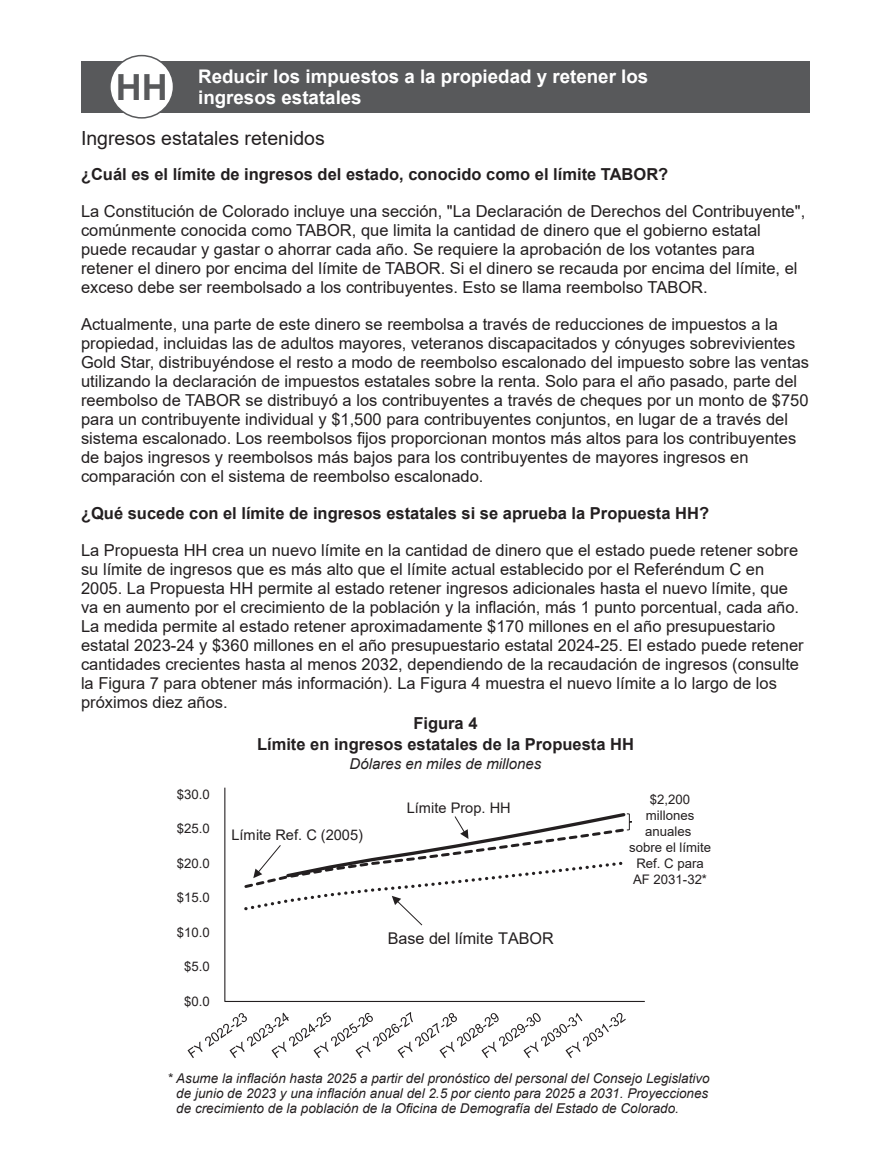
<style>
.page{position:relative;width:891px;height:1175px;background:#fff}
.page>*{position:absolute;margin:0;border:0;box-sizing:border-box;transform-origin:0 0}
.Circle_Style{font:700 36px "Arial";color:#58595b}
.Analysis_Intermediate_Sidehead{font:19.5px "Arial";color:#231f20}
.Header_Text{font:700 18.75px/21px "Arial";color:#fff}
.Analysis_Text{font:16.5px/18.9px "Arial";color:#231f20}
.Analysis_Text_Spanish{font:16.5px/18.9px "Arial";color:#231f20}
.Analysis_Side_Head{font:700 16.5px "Arial";color:#231f20}
.Table_Title{font:700 16.5px "Arial";color:#231f20}
.t1{font:700 16.2px/19.4px "Arial";color:#231f20;text-align:center}
.t2{font:16.2px "Arial";color:#231f20}
.Table_Italics{font:italic 15px "Arial";color:#231f20}
.t3{font:14.55px "Arial";color:#231f20}
.t4{font:italic 14.55px "Arial";color:#231f20}
.Source_Note{font:italic 13.5px/15px "Arial";color:#231f20;text-align:justify}
.t5{font:13.2px/15.8px "Arial";color:#231f20;text-align:center}
</style>
<div class="page">
<div style="left:81px;top:62px;width:729px;height:51px;background:#58595b"></div>
<svg style="left:224px;top:787px;width:421px;height:215px"></svg>
<svg style="left:188px;top:1012px;width:438px;height:46px"></svg>
<svg style="left:242px;top:810px;width:391px;height:116px"></svg>
<div style="left:110px;top:56px;width:64px;height:62px;background:#fff;border-radius:50%"></div>
<div style="left:109px;top:55px;width:65px;height:64px;border:2px solid #58595b;border-radius:50%"></div>
<p class="Circle_Style" style="left:116px;top:62px;width:53px">HH</p>
<p class="Header_Text" style="left:198px;top:66px;width:452px">Reducir los impuestos a la propiedad y retener los ingresos estatales</p>
<p class="Analysis_Intermediate_Sidehead" style="left:81px;top:125px;width:245px">Ingresos estatales retenidos</p>
<p class="Analysis_Side_Head" style="left:81px;top:162px;width:589px">¿Cuál es el límite de ingresos del estado, conocido como el límite TABOR?</p>
<p class="Analysis_Text_Spanish" style="left:81px;top:202px;width:726px">La Constitución de Colorado incluye una sección, "La Declaración de Derechos del Contribuyente", comúnmente conocida como TABOR, que limita la cantidad de dinero que el gobierno estatal puede recaudar y gastar o ahorrar cada año. Se requiere la aprobación de los votantes para retener el dinero por encima del límite de TABOR. Si el dinero se recauda por encima del límite, el exceso debe ser reembolsado a los contribuyentes. Esto se llama reembolso TABOR.</p>
<p class="Analysis_Text" style="left:81px;top:314px;width:730px">Actualmente, una parte de este dinero se reembolsa a través de reducciones de impuestos a la propiedad, incluidas las de adultos mayores, veteranos discapacitados y cónyuges sobrevivientes Gold Star, distribuyéndose el resto a modo de reembolso escalonado del impuesto sobre las ventas utilizando la declaración de impuestos estatales sobre la renta. Solo para el año pasado, parte del reembolso de TABOR se distribuyó a los contribuyentes a través de cheques por un monto de $750 para un contribuyente individual y $1,500 para contribuyentes conjuntos, en lugar de a través del sistema escalonado. Los reembolsos fijos proporcionan montos más altos para los contribuyentes de bajos ingresos y reembolsos más bajos para los contribuyentes de mayores ingresos en comparación con el sistema de reembolso escalonado.</p>
<p class="Analysis_Side_Head" style="left:81px;top:501px;width:630px">¿Qué sucede con el límite de ingresos estatales si se aprueba la Propuesta HH?</p>
<p class="Analysis_Text" style="left:81px;top:540px;width:724px">La Propuesta HH crea un nuevo límite en la cantidad de dinero que el estado puede retener sobre su límite de ingresos que es más alto que el límite actual establecido por el Referéndum C en 2005. La Propuesta HH permite al estado retener ingresos adicionales hasta el nuevo límite, que va en aumento por el crecimiento de la población y la inflación, más 1 punto porcentual, cada año.<br>La medida permite al estado retener aproximadamente $170 millones en el año presupuestario estatal 2023-24 y $360 millones en el año presupuestario estatal 2024-25. El estado puede retener cantidades crecientes hasta al menos 2032, dependiendo de la recaudación de ingresos (consulte la Figura 7 para obtener más información). La Figura 4 muestra el nuevo límite a lo largo de los próximos diez años.</p>
<p class="Table_Title" style="left:413px;top:711px;width:66px">Figura 4</p>
<p class="Table_Title" style="left:257px;top:732px;width:378px">Límite en ingresos estatales de la Propuesta HH</p>
<p class="Table_Italics" style="left:350px;top:754px;width:193px">Dólares en miles de millones</p>
<p class="t1" style="left:247px;top:714px;width:370px">Figura 4<br>Límite en ingresos estatales de la Propuesta HH</p>
<p class="t4" style="left:338px;top:753px;width:189px">Dólares en miles de millones</p>
<p class="t5" style="left:177px;top:786px;width:34px">$30.0</p>
<p class="t5" style="left:177px;top:820px;width:34px">$25.0</p>
<p class="t5" style="left:177px;top:855px;width:34px">$20.0</p>
<p class="t5" style="left:177px;top:889px;width:34px">$15.0</p>
<p class="t5" style="left:177px;top:924px;width:34px">$10.0</p>
<p class="t5" style="left:184px;top:958px;width:27px">$5.0</p>
<p class="t5" style="left:184px;top:993px;width:27px">$0.0</p>
<p class="t3" style="left:231px;top:825px;width:133px">Límite Ref. C (2005)</p>
<p class="t3" style="left:407px;top:797px;width:106px">Límite Prop. HH</p>
<p class="t2" style="left:388px;top:927px;width:168px">Base del límite TABOR</p>
<p class="t5" style="left:629px;top:792px;width:84px">$2,200 millones anuales sobre el límite<br>Ref. C para<br>AF 2031-32*</p>
<p class="Source_Note" style="left:176px;top:1071px;width:535px;text-indent:-9px">* Asume la inflación hasta 2025 a partir del pronóstico del personal del Consejo Legislativo de junio de 2023 y una inflación anual del 2.5 por ciento para 2025 a 2031. Proyecciones de crecimiento de la población de la Oficina de Demografía del Estado de Colorado.</p>
</div>
